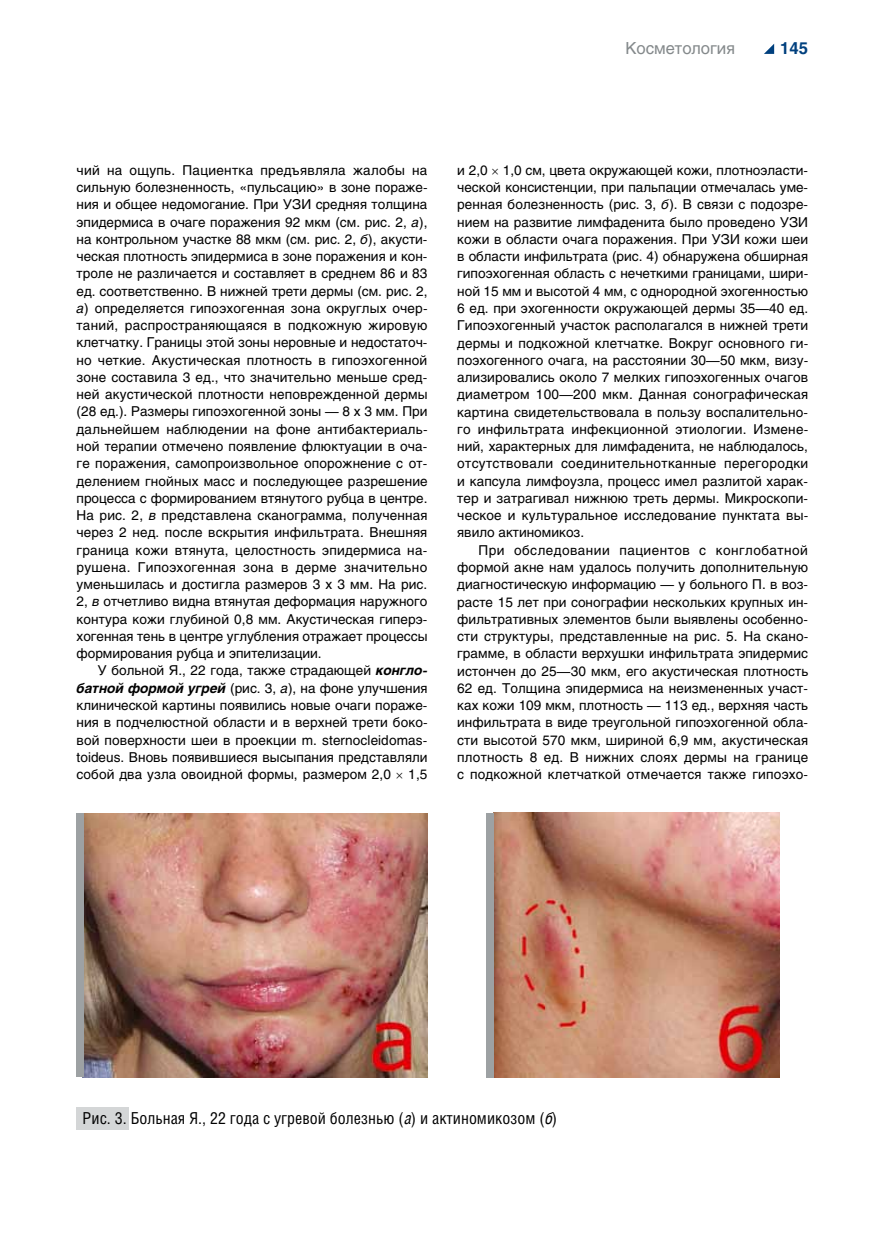
<style>
.page{position:relative;width:872px;height:1234px;background:#fff}
.page>*{position:absolute;margin:0;border:0;box-sizing:border-box;transform-origin:0 0}
.t1{font:16.5px "Helios Cond C";color:#000}
.t2{font:16.5px "Helios C";color:#84898b}
.t3{font:700 16.5px "Helios C";color:#00407e}
.t4{font:13.5px/17.2px "Helios C";letter-spacing:.005em;color:#000;text-align:justify}
.s1{font-style:italic}
.s2{font-weight:700;font-style:italic}
.s3{font-family:"Helios Cond";font-style:italic}
</style>
<div class="page">
<svg style="left:764px;top:44px;width:10px;height:10px"></svg>
<div style="left:77px;top:1106px;width:52px;height:22px;background:#d4d6d7"></div>
<img style="left:83px;top:813px;width:344px;height:264px">
<img style="left:494px;top:812px;width:285px;height:264px">
<div style="left:77px;top:813px;width:7px;height:263px;background:#9da1a3"></div>
<div style="left:486px;top:812px;width:8px;height:264px;background:#9da1a3"></div>
<p class="t2" style="left:625px;top:38px;width:111px">Косметология</p>
<p class="t3" style="left:780px;top:38px;width:29px">145</p>
<p class="t4" style="left:77px;top:161px;width:352px">чий на ощупь. Пациентка предъявляла жалобы на сильную болезненность, «пульсацию» в зоне пораже&shy;ния и общее недомогание. При УЗИ средняя толщина эпидермиса в очаге поражения 92 мкм (см. рис. 2, <span class="s1">а</span>), на контрольном участке 88 мкм (см. рис. 2, <span class="s1">б</span>), акусти&shy;ческая плотность эпидермиса в зоне поражения и кон&shy;троле не различается и составляет в среднем 86 и 83 ед. соответственно. В нижней трети дермы (см. рис. 2, <span class="s1">а</span>) определяется гипоэхогенная зона округлых очер&shy;таний, распространяющаяся в подкожную жировую клетчатку. Границы этой зоны неровные и недостаточ&shy;но четкие. Акустическая плотность в гипоэхогенной зоне составила 3 ед., что значительно меньше сред&shy;ней акустической плотности неповрежденной дермы (28 ед.). Размеры гипоэхогенной зоны — 8 х 3 мм. При дальнейшем наблюдении на фоне антибактериаль&shy;ной терапии отмечено появление флюктуации в оча&shy;ге поражения, самопроизвольное опорожнение с от&shy;делением гнойных масс и последующее разрешение процесса с формированием втянутого рубца в центре.<br>На рис. 2, <span class="s1">в</span> представлена сканограмма, полученная через 2 нед. после вскрытия инфильтрата. Внешняя граница кожи втянута, целостность эпидермиса на&shy;рушена. Гипоэхогенная зона в дерме значительно уменьшилась и достигла размеров 3 х 3 мм. На рис.<br>2, <span class="s1">в</span> отчетливо видна втянутая деформация наружного контура кожи глубиной 0,8 мм. Акустическая гиперэ&shy;хогенная тень в центре углубления отражает процессы формирования рубца и эпителизации.</p>
<p class="t4" style="left:77px;top:661px;width:352px;text-indent:21px">У больной Я., 22 года, также страдающей <span class="s2">конгло&shy;батной формой угрей</span> (рис. 3, <span class="s1">а</span>), на фоне улучшения клинической картины появились новые очаги пораже&shy;ния в подчелюстной области и в верхней трети боко&shy;вой поверхности шеи в проекции m. sternocleidomas&shy;toideus. Вновь появившиеся высыпания представляли собой два узла овоидной формы, размером 2,0</p>
<p class="t4" style="left:408px;top:765px;width:21px">1,5</p>
<p class="t4" style="left:457px;top:161px;width:353px">и 2,0 1,0 см, цвета окружающей кожи, плотноэласти&shy;ческой консистенции, при пальпации отмечалась уме&shy;ренная болезненность (рис. 3, <span class="s1">б</span>). В связи с подозре&shy;нием на развитие лимфаденита было проведено УЗИ кожи в области очага поражения. При УЗ И кожи шеи в области инфильтрата (рис. 4) обнаружена обширная гипоэхогенная область с нечеткими границами, шири&shy;ной 15 мм и высотой 4 мм, с однородной эхогенностью 6 ед. при эхогенности окружающей дермы 35—40 ед.<br>Гипоэхогенный участок располагался в нижней трети дермы и подкожной клетчатке. Вокруг основного ги&shy;поэхогенного очага, на расстоянии 30—50 мкм, визу&shy;ализировались около 7 мелких гипоэхогенных очагов диаметром 100—200 мкм. Данная сонографическая картина свидетельствовала в пользу воспалительно&shy;го инфильтрата инфекционной этиологии. Измене&shy;ний, характерных для лимфаденита, не наблюдалось, отсутствовали соединительнотканные перегородки и капсула лимфоузла, процесс имел разлитой харак&shy;тер и затрагивал нижнюю треть дермы. Микроскопи&shy;ческое и культуральное исследование пунктата вы&shy;явило актиномикоз.</p>
<p class="t4" style="left:457px;top:541px;width:353px;text-indent:21px">При обследовании пациентов с конглобатной формой акне нам удалось получить дополнительную диагностическую информацию — у больного П. в воз&shy;расте 15 лет при сонографии нескольких крупных ин&shy;фильтративных элементов были выявлены особенно&shy;сти структуры, представленные на рис. 5. На скано&shy;грамме, в области верхушки инфильтрата эпидермис истончен до 25—30 мкм, его акустическая плотность 62 ед. Толщина эпидермиса на неизмененных участ&shy;ках кожи 109 мкм, плотность — 113 ед., верхняя часть инфильтрата в виде треугольной гипоэхогенной обла&shy;сти высотой 570 мкм, шириной 6,9 мм, акустическая плотность 8 ед. В нижних слоях дермы на границе с подкожной клетчаткой отмечается также гипоэхо-</p>
<p class="t1" style="left:83px;top:1107px;width:476px">Рис. 3. Больная Я., 22 года с угревой болезнью (<span class="s3">а</span>) и актиномикозом (<span class="s3">б</span>)</p>
</div>
